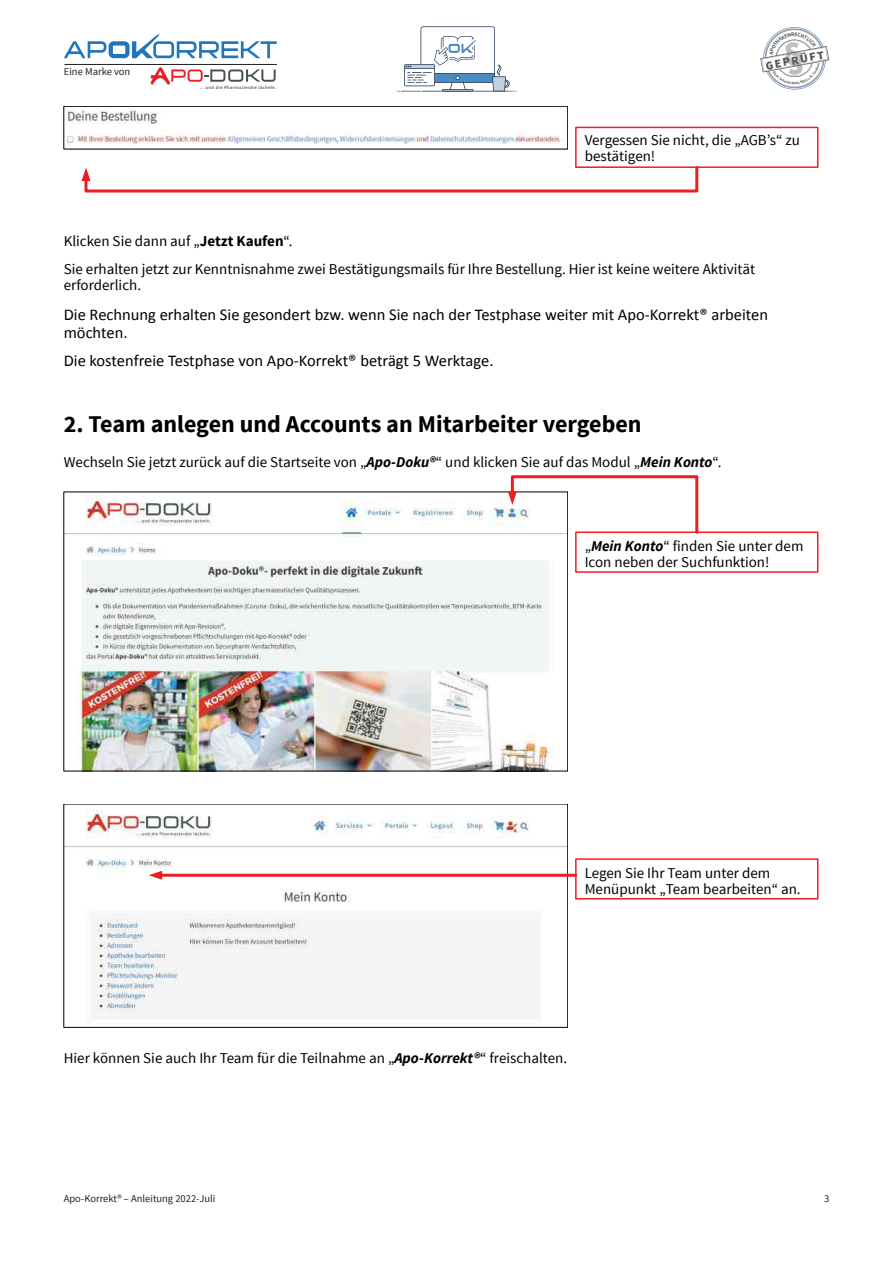
<style>
.page{position:relative;width:893px;height:1263px;background:#fff}
.page>*{position:absolute;margin:0;border:0;box-sizing:border-box;transform-origin:0 0}
.t1{font:700 24px "Source Sans Pro";color:#000}
.t2{font:16.5px/17.9px "Calibri";color:#000}
.t3{font:15px/16.2px "Source Sans Pro";color:#000}
.t4{font:900 11.85px "Source Sans Pro";color:#56575b}
.t5{font:10.5px "Source Sans Pro";color:#231f20}
.t6{font:600 4.2px "Open Sans";letter-spacing:.06em;color:#425054}
.s1{font-weight:700}
.s2{font-weight:700;font-style:italic}
</style>
<div class="page">
<svg style="left:396px;top:26px;width:121px;height:66px"></svg>
<svg style="left:64px;top:34px;width:213px;height:24px"></svg>
<hr style="left:65px;top:64px;width:212px;height:1px;background:#231f20">
<svg style="left:151px;top:67px;width:125px;height:18px"></svg>
<svg style="left:82px;top:167px;width:617px;height:26px"></svg>
<img style="left:67px;top:108px;width:494px;height:37px">
<div style="left:64px;top:106px;width:504px;height:43px;border:1px solid #000"></div>
<div style="left:575px;top:127px;width:243px;height:41px;border:2px solid #ee1d23"></div>
<div style="left:575px;top:531px;width:243px;height:42px;border:2px solid #ee1d23"></div>
<div style="left:575px;top:858px;width:243px;height:41px;border:2px solid #ee1d23"></div>
<img style="left:66px;top:496px;width:484px;height:273px">
<svg style="left:508px;top:475px;width:192px;height:60px"></svg>
<img style="left:66px;top:809px;width:500px;height:204px">
<svg style="left:149px;top:871px;width:13px;height:9px"></svg>
<hr style="left:159px;top:874px;width:417px;height:3px;background:#ee1d23">
<svg style="left:760px;top:27px;width:69px;height:63px"></svg>
<p class="t5" style="left:64px;top:68px;width:68px">Eine Marke von</p>
<p class="t6" style="left:200px;top:86px;width:78px">... und die Pharmazieräte lächeln.</p>
<p class="t4" style="left:765px;top:61px;width:61px;rotate:-10deg">GEPRÜFT</p>
<p class="t3" style="left:585px;top:133px;width:217px">Vergessen Sie nicht, die „AGB’s“ zu bestätigen!</p>
<p class="t3" style="left:64px;top:228px;width:693px;line-height:28.2px">Klicken Sie dann auf „<span class="s1">Jetzt Kaufen</span>“.<br>Sie erhalten jetzt zur Kenntnisnahme zwei Bestätigungsmails für Ihre Bestellung. Hier ist keine weitere Aktivität</p>
<p class="t3" style="left:64px;top:278px;width:79px">erforderlich.</p>
<p class="t2" style="left:64px;top:307px;width:706px">Die Rechnung erhalten Sie gesondert bzw. wenn Sie nach der Testphase weiter mit Apo-Korrekt® arbeiten möchten.</p>
<p class="t2" style="left:64px;top:353px;width:431px">Die kostenfreie Testphase von Apo-Korrekt® beträgt 5 Werktage.</p>
<h1 class="t1" style="left:64px;top:414px;width:579px">2. Team anlegen und Accounts an Mitarbeiter vergeben</h1>
<p class="t3" style="left:64px;top:455px;width:659px">Wechseln Sie jetzt zurück auf die Startseite von „<span class="s2">Apo-Doku®</span>“ und klicken Sie auf das Modul „<span class="s2">Mein Konto</span>“.</p>
<p class="t3" style="left:585px;top:539px;width:220px">„<span class="s2">Mein Konto</span>“ finden Sie unter dem<br>Icon neben der Suchfunktion!</p>
<p class="t3" style="left:585px;top:866px;width:218px">Legen Sie Ihr Team unter dem<br>Menüpunkt „Team bearbeiten“ an.</p>
<p class="t3" style="left:64px;top:1051px;width:505px">Hier können Sie auch Ihr Team für die Teilnahme an „<span class="s2">Apo-Korrekt®</span>“ freischalten.</p>
<p class="t5" style="left:64px;top:1194px;width:153px">Apo-Korrekt® – Anleitung 2022-Juli</p>
<p class="t5" style="left:824px;top:1194px;width:7px">3</p>
</div>
